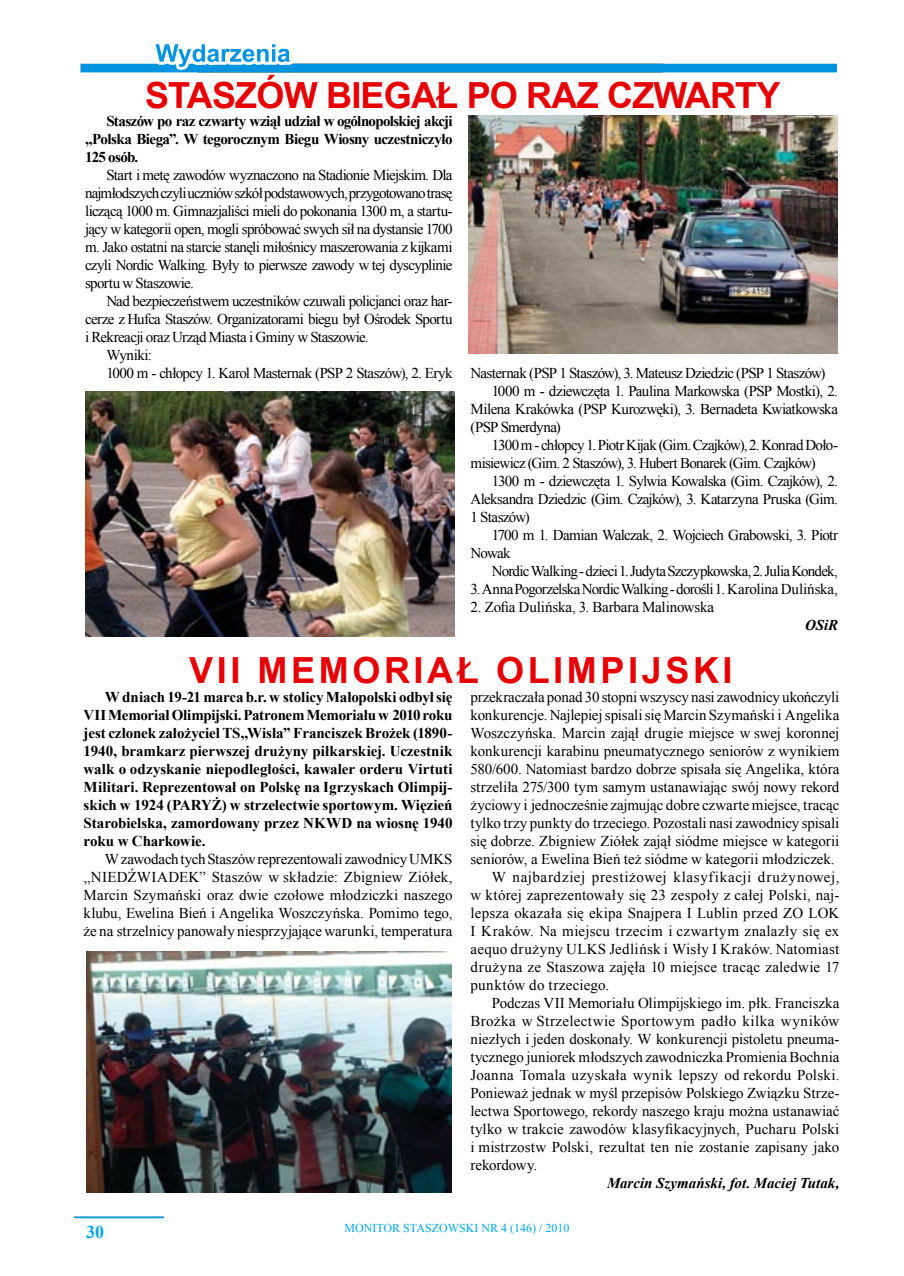
<style>
.page{position:relative;width:904px;height:1276px;background:#fff}
.page>*{position:absolute;margin:0;border:0;box-sizing:border-box;transform-origin:0 0}
.t1{font:700 36px "Arial";letter-spacing:-.02em;color:#e60004}
.t2{font:700 36px "Arial";letter-spacing:.1em;color:#e60004}
.t3{font:700 18px "Times New Roman";color:#00a6eb}
.t4{font:15px/18px "Times New Roman";letter-spacing:-.01em;color:#000;text-align:justify}
.t5{font:700 15px/18px "Times New Roman";letter-spacing:-.02em;color:#000;text-align:justify}
.t6{font:15px "Times New Roman";letter-spacing:-.045em;color:#000}
.t7{font:15px "Times New Roman";letter-spacing:.02em;color:#000}
.t8{font:15px "Times New Roman";letter-spacing:-.035em;color:#000}
.t9{font:15px "Times New Roman";letter-spacing:.015em;color:#000}
.t10{font:15px "Times New Roman";letter-spacing:-.04em;color:#000}
.t11{font:15px "Times New Roman";letter-spacing:-.05em;color:#000}
.t12{font:15px "Times New Roman";letter-spacing:.04em;color:#000}
.t13{font:15px "Times New Roman";letter-spacing:.03em;color:#000}
.t14{font:italic 700 15px "Times New Roman";color:#000}
.t15{font:12px "Times New Roman";color:#00a6eb}
</style>
<div class="page">
<hr style="left:74px;top:1216px;width:90px;height:1px;background:#00a6eb">
<hr style="left:74px;top:1217px;width:90px;height:1px;background:#00a6eb">
<svg style="left:81px;top:44px;width:755px;height:28px"></svg>
<img style="left:468px;top:115px;width:369px;height:238px">
<img style="left:87px;top:951px;width:364px;height:241px">
<img style="left:85px;top:391px;width:369px;height:246px">
<h1 class="t1" style="left:145px;top:72px;width:637px">STASZÓW BIEGAŁ PO RAZ CZWARTY</h1>
<p class="t5" style="left:85px;top:112px;width:369px;text-indent:21px">Staszów po raz czwarty wziął udział w ogólnopolskiej akcji „Polska Biega”. W tegorocznym Biegu Wiosny uczestniczyło 125 osób.</p>
<p class="t4" style="left:85px;top:166px;width:369px;text-indent:21px">Start i metę zawodów wyznaczono na Stadionie Miejskim. Dla najmłodszych czyli uczniów szkół podstawowych, przygotowano trasę liczącą 1000 m. Gimnazjaliści mieli do pokonania 1300 m, a startu&shy;jący w kategorii open, mogli spróbować swych sił na dystansie 1700 m. Jako ostatni na starcie stanęli miłośnicy maszerowania z kijkami czyli Nordic Walking. Były to pierwsze zawody w tej dyscyplinie sportu w Staszowie.</p>
<p class="t6" style="left:106px;top:291px;width:348px">Nad bezpieczeństwem uczestników czuwali policjanci oraz har-</p>
<p class="t6" style="left:85px;top:309px;width:369px">cerze z Hufca Staszów. Organizatorami biegu był Ośrodek Sportu</p>
<p class="t10" style="left:85px;top:327px;width:285px">i Rekreacji oraz Urząd Miasta i Gminy w Staszowie.</p>
<p class="t4" style="left:106px;top:346px;width:47px">Wyniki:</p>
<p class="t6" style="left:106px;top:363px;width:720px">1000 m - chłopcy 1. Karol Masternak (PSP 2 Staszów), 2. Eryk Nasternak (PSP 1 Staszów), 3. Mateusz Dziedzic (PSP 1 Staszów)</p>
<p class="t10" style="left:492px;top:381px;width:347px">1000 m - dziewczęta 1. Paulina Markowska (PSP Mostki), 2.</p>
<p class="t8" style="left:470px;top:399px;width:369px">Milena Krakówka (PSP Kurozwęki), 3. Bernadeta Kwiatkowska</p>
<p class="t11" style="left:470px;top:417px;width:92px">(PSP Smerdyna)</p>
<p class="t6" style="left:492px;top:435px;width:348px">1300 m - chłopcy 1. Piotr Kijak (Gim. Czajków), 2. Konrad Doło-</p>
<p class="t6" style="left:470px;top:453px;width:346px">misiewicz (Gim. 2 Staszów), 3. Hubert Bonarek (Gim. Czajków)</p>
<p class="t6" style="left:492px;top:471px;width:347px">1300 m - dziewczęta 1. Sylwia Kowalska (Gim. Czajków), 2.</p>
<p class="t8" style="left:470px;top:489px;width:369px">Aleksandra Dziedzic (Gim. Czajków), 3. Katarzyna Pruska (Gim.</p>
<p class="t6" style="left:470px;top:507px;width:61px">1 Staszów)</p>
<p class="t6" style="left:492px;top:525px;width:348px">1700 m 1. Damian Walczak, 2. Wojciech Grabowski, 3. Piotr</p>
<p class="t4" style="left:470px;top:544px;width:42px">Nowak</p>
<p class="t11" style="left:492px;top:561px;width:347px">Nordic Walking - dzieci 1. Judyta Szczypkowska, 2. Julia Kondek,</p>
<p class="t8" style="left:470px;top:579px;width:369px">3. Anna Pogorzelska Nordic Walking - dorośli 1. Karolina Dulińska,</p>
<p class="t4" style="left:470px;top:598px;width:245px">2. Zofia Dulińska, 3. Barbara Malinowska</p>
<p class="t14" style="left:805px;top:615px;width:34px">OSiR</p>
<h1 class="t2" style="left:189px;top:646px;width:499px">VII MEMORIAŁ OLIM PIJSKI</h1>
<p class="t5" style="left:84px;top:688px;width:370px;text-indent:21px">W dniach 19-21 marca b.r. w stolicy Małopolski odbył się VII Memoriał Olimpijski. Patronem Memoriału w 2010 roku jest członek założyciel TS,,Wisła” Franciszek Brożek (1890- 1940, bramkarz pierwszej drużyny piłkarskiej. Uczestnik walk o odzyskanie niepodległości, kawaler orderu Virtuti Militari. Reprezentował on Polskę na Igrzyskach Olimpij&shy;skich w 1924 (PARYŻ) w strzelectwie sportowym. Więzień Starobielska, zamordowany przez NKWD na wiosnę 1940 roku w C harkowie.</p>
<p class="t4" style="left:84px;top:850px;width:370px;text-indent:21px">W zawodach tych Staszów reprezentowali zawodnicy UMKS „NIEDŹWIADEK” Staszów w składzie: Zbigniew Ziółek, Marcin Szymański oraz dwie czołowe młodziczki naszego klubu, Ewelina Bień i Angelika Woszczyńska. Pomimo tego, że na strzelnicy panowały niesprzyjające warunki, temperatura</p>
<p class="t4" style="left:470px;top:688px;width:370px">przekraczała ponad 30 stopni wszyscy nasi zawodnicy ukończyli</p>
<p class="t4" style="left:470px;top:706px;width:370px">konkurencje. Najlepiej spisali się Marcin Szymański i Angelika</p>
<p class="t4" style="left:470px;top:724px;width:370px">Woszczyńska. Marcin zajął drugie miejsce w swej koronnej</p>
<p class="t4" style="left:470px;top:742px;width:370px">konkurencji karabinu pneumatycznego seniorów z wynikiem</p>
<p class="t4" style="left:470px;top:760px;width:370px">580/600. Natomiast bardzo dobrze spisała się Angelika, która</p>
<p class="t4" style="left:470px;top:778px;width:370px">strzeliła 275/300 tym samym ustanawiając swój nowy rekord</p>
<p class="t4" style="left:470px;top:796px;width:370px">życiowy i jednocześnie zajmując dobre czwarte miejsce, tracąc</p>
<p class="t4" style="left:470px;top:814px;width:370px">tylko trzy punkty do trzeciego. Pozostali nasi zawodnicy spisali</p>
<p class="t4" style="left:470px;top:832px;width:370px">się dobrze. Zbigniew Ziółek zajął siódme miejsce w kategorii</p>
<p class="t4" style="left:470px;top:850px;width:365px">seniorów, a Ewelina Bień też siódme w kategorii młodziczek.</p>
<p class="t12" style="left:492px;top:867px;width:349px">W najbardziej prestiżowej klasyfikacji drużynowej,</p>
<p class="t9" style="left:470px;top:885px;width:370px">w której zaprezentowały się 23 zespoły z całej Polski, naj-</p>
<p class="t9" style="left:470px;top:903px;width:370px">lepsza okazała się ekipa Snajpera I Lublin przed ZO LOK</p>
<p class="t7" style="left:470px;top:921px;width:370px">I Kraków. Na miejscu trzecim i czwartym znalazły się ex</p>
<p class="t7" style="left:470px;top:939px;width:370px">aequo drużyny ULKS Jedlińsk i Wisły I Kraków. Natomiast</p>
<p class="t7" style="left:470px;top:957px;width:370px">drużyna ze Staszowa zajęła 10 miejsce tracąc zaledwie 17</p>
<p class="t7" style="left:470px;top:975px;width:140px">punktów do trzeciego.</p>
<p class="t4" style="left:492px;top:994px;width:349px">Podczas VII Memoriału Olimpijskiego im. płk. Franciszka</p>
<p class="t13" style="left:470px;top:1011px;width:370px">Brożka w Strzelectwie Sportowym padło kilka wyników</p>
<p class="t4" style="left:470px;top:1030px;width:370px">niezłych i jeden doskonały. W konkurencji pistoletu pneuma-</p>
<p class="t4" style="left:470px;top:1048px;width:370px">tycznego juniorek młodszych zawodniczka Promienia Bochnia</p>
<p class="t7" style="left:470px;top:1065px;width:370px">Joanna Tomala uzyskała wynik lepszy od rekordu Polski.</p>
<p class="t4" style="left:470px;top:1084px;width:370px">Ponieważ jednak w myśl przepisów Polskiego Związku Strze-</p>
<p class="t4" style="left:470px;top:1102px;width:370px">lectwa Sportowego, rekordy naszego kraju można ustanawiać</p>
<p class="t4" style="left:470px;top:1120px;width:370px">tylko w trakcie zawodów klasyfikacyjnych, Pucharu Polski</p>
<p class="t4" style="left:470px;top:1138px;width:370px">i mistrzostw Polski, rezultat ten nie zostanie zapisany jako</p>
<p class="t4" style="left:470px;top:1156px;width:68px">rekordowy.</p>
<p class="t14" style="left:607px;top:1173px;width:234px">Marcin Szymański, fot. Maciej Tutak,</p>
<p class="t3" style="left:86px;top:1219px;width:19px">30</p>
<p class="t15" style="left:344px;top:1219px;width:226px">MONITOR STASZOWSKI NR 4 (146) / 2010</p>
</div>
